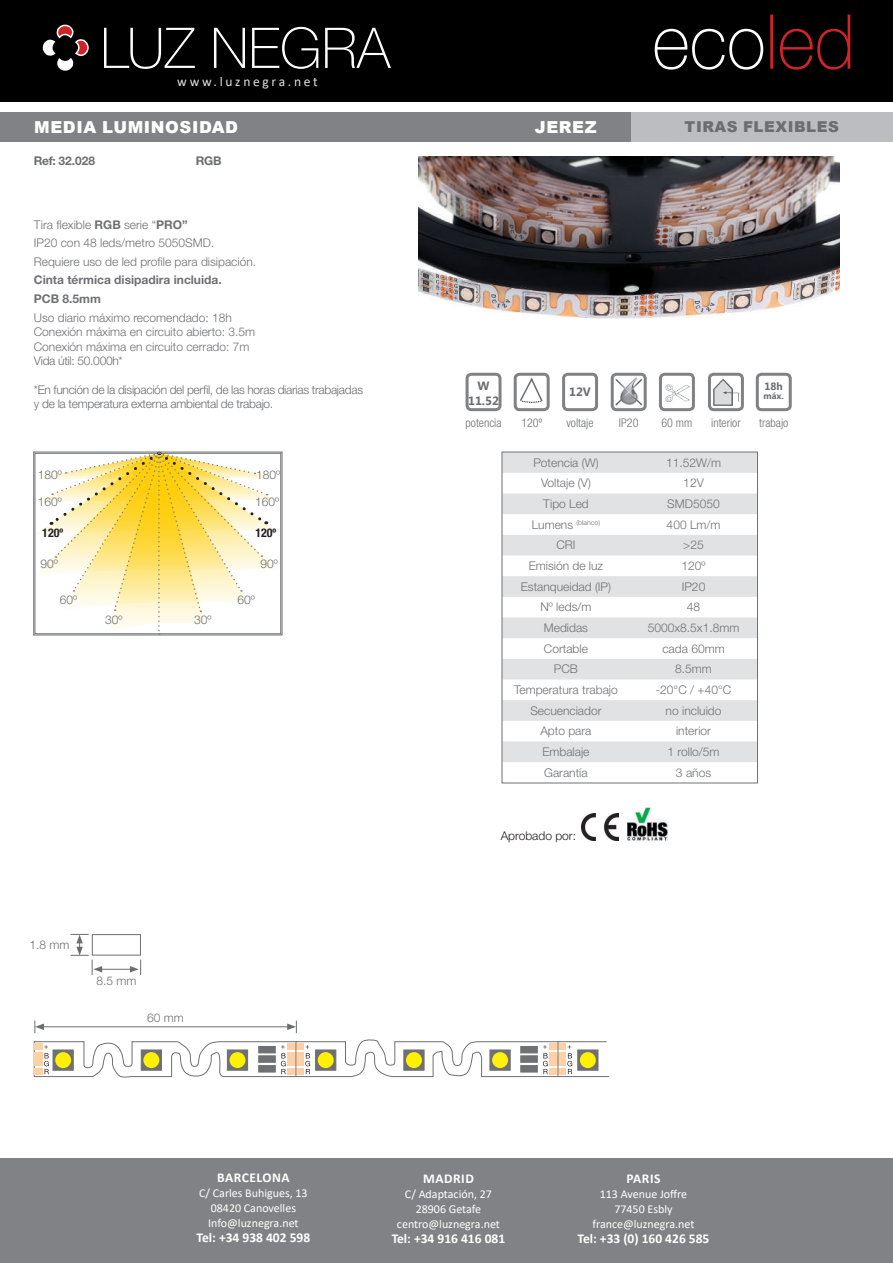
<style>
.page{position:relative;width:893px;height:1263px;background:#fff}
.page>*{position:absolute;margin:0;border:0;box-sizing:border-box;transform-origin:0 0}
.t1{font:900 16.5px "Arial";letter-spacing:.035em;color:#fff}
.t2{font:900 15px "Arial";letter-spacing:.035em;color:#6c6d70}
.t3{font:700 13.5px "Calibri";color:#fff}
.t4{font:13.5px "Calibri";letter-spacing:.2em;color:#e1e2e4}
.t5{font:700 13.5px "Calibri";letter-spacing:.04em;color:#fff}
.t6{font:300 12px/18.6px "Helvetica Neue LT Std";color:#6f7073}
.t7{font:300 12px/14.4px "Helvetica Neue LT Std";letter-spacing:-.025em;color:#6c6d70}
.t8{font:12px/15px "Calibri";color:#fff;text-align:center}
.t9{font:700 12px/18.6px "Helvetica Neue LT Std";color:#6f7073}
.t10{font:300 condensed 12px "Helvetica Neue LT Std";color:#6f7073}
.t11{font:300 12px "Helvetica Neue LT Std";color:#231f20}
.t12{font:700 12px "Khmer UI";color:#6c6d70}
.t13{font:700 condensed 12px "Helvetica Neue LT Std";color:#231f20}
.t14{font:700 12px "Helvetica Neue LT Std";color:#6c6d70}
.t15{font:700 10.5px "Khmer UI";color:#6c6d70}
.t16{font:700 9px "Khmer UI";color:#6c6d70}
.t17{font:300 7.05px "Helvetica Neue LT Std";color:#6f7073}
.s1{color:#6c6d70}
.s2{font-weight:700}
.s3{font-size:12px}
</style>
<div class="page">
<div style="left:0;top:0;width:893px;height:102px;background:#000"></div>
<svg style="left:43px;top:24px;width:46px;height:47px"></svg>
<svg style="left:104px;top:27px;width:287px;height:42px"></svg>
<svg style="left:770px;top:15px;width:80px;height:55px"></svg>
<svg style="left:655px;top:29px;width:108px;height:41px"></svg>
<svg style="left:504px;top:454px;width:252px;height:308px;fill:#e1e2e4"></svg>
<div style="left:502px;top:452px;width:256px;height:331px;border:1px solid #6f7073"></div>
<img style="left:581px;top:814px;width:37px;height:26px">
<img style="left:628px;top:807px;width:39px;height:33px">
<svg style="left:33px;top:452px;width:244px;height:183px"></svg>
<div style="left:466px;top:373px;width:35px;height:38px;border:3px solid #808285;border-radius:4px"></div>
<div style="left:562px;top:373px;width:36px;height:38px;border:3px solid #808285;border-radius:4px"></div>
<div style="left:756px;top:373px;width:36px;height:38px;border:3px solid #808285;border-radius:4px"></div>
<div style="left:514px;top:373px;width:36px;height:38px;border:3px solid #808285;border-radius:4px"></div>
<svg style="left:518px;top:376px;width:26px;height:27px"></svg>
<div style="left:708px;top:373px;width:36px;height:38px;border:3px solid #808285;border-radius:4px"></div>
<img style="left:714px;top:378px;width:24px;height:28px">
<div style="left:659px;top:373px;width:36px;height:38px;border:3px solid #808285;border-radius:4px"></div>
<img style="left:665px;top:384px;width:24px;height:17px">
<div style="left:611px;top:373px;width:36px;height:38px;border:3px solid #808285;border-radius:4px"></div>
<img style="left:615px;top:378px;width:27px;height:28px">
<div style="left:92px;top:934px;width:49px;height:21px;border:1px solid #6f7073"></div>
<hr style="left:100px;top:969px;width:32px;height:1px;background:#6c6d70">
<svg style="left:130px;top:959px;width:11px;height:16px"></svg>
<svg style="left:70px;top:934px;width:32px;height:41px"></svg>
<svg style="left:33px;top:1020px;width:576px;height:58px"></svg>
<div style="left:631px;top:112px;width:262px;height:30px;background:#bcbdc0"></div>
<div style="left:0;top:112px;width:631px;height:30px;background:#808285"></div>
<img style="left:419px;top:157px;width:421px;height:162px">
<div style="left:0;top:1159px;width:893px;height:104px;background:#808285"></div>
<p class="t4" style="left:177px;top:73px;width:142px">www.luznegra.net</p>
<h1 class="t1" style="left:34px;top:115px;width:205px">MEDIA LUMINOSIDAD</h1>
<h1 class="t1" style="left:535px;top:115px;width:63px">JEREZ</h1>
<p class="t2" style="left:685px;top:116px;width:156px">TIRAS FLEXIBLES</p>
<p class="t9" style="left:34px;top:152px;width:63px"><span class="s1">Ref:</span> 32.028</p>
<p class="t14" style="left:196px;top:154px;width:27px">RGB</p>
<p class="t6" style="left:34px;top:215px;width:224px">Tira flexible <span class="s2">RGB</span> serie “<span class="s2">PRO”<br></span>IP20 con 48 leds/metro 5050SMD.<br>Requiere uso de led profile para disipación.</p>
<p class="t9" style="left:34px;top:271px;width:189px">Cinta térmica disipadira incluida.<br>PCB 8.5mm</p>
<p class="t6" style="left:34px;top:310px;width:223px;line-height:14.4px">Uso diario máximo recomendado: 18h<br>Conexión máxima en circuito abierto: 3.5m<br>Conexión máxima en circuito cerrado: 7m</p>
<p class="t7" style="left:34px;top:353px;width:90px">Vida útil: 50.000h*</p>
<p class="t7" style="left:34px;top:382px;width:331px">*En función de la disipación del perfil, de las horas diarias trabajadas y de la temperatura externa ambiental de trabajo.</p>
<p class="t7" style="left:38px;top:467px;width:26px">180º</p>
<p class="t7" style="left:256px;top:467px;width:26px">180º</p>
<p class="t7" style="left:38px;top:494px;width:26px">160º</p>
<p class="t7" style="left:255px;top:494px;width:26px">160º</p>
<p class="t13" style="left:42px;top:525px;width:23px">120º</p>
<p class="t13" style="left:255px;top:525px;width:23px">120º</p>
<p class="t7" style="left:40px;top:556px;width:19px">90º</p>
<p class="t7" style="left:261px;top:556px;width:19px">90º</p>
<p class="t7" style="left:60px;top:592px;width:19px">60º</p>
<p class="t7" style="left:105px;top:613px;width:19px">30º</p>
<p class="t7" style="left:194px;top:613px;width:19px">30º</p>
<p class="t7" style="left:237px;top:592px;width:19px">60º</p>
<p class="t6" style="left:30px;top:935px;width:42px">1.8 mm</p>
<p class="t6" style="left:96px;top:971px;width:42px">8.5 mm</p>
<p class="t6" style="left:147px;top:1008px;width:38px">60 mm</p>
<p class="t12" style="left:477px;top:379px;width:14px">W</p>
<p class="t12" style="left:468px;top:394px;width:32px">11.52</p>
<p class="t12" style="left:569px;top:385px;width:23px">12V</p>
<p class="t15" style="left:765px;top:381px;width:20px">18h</p>
<p class="t16" style="left:763px;top:391px;width:22px">máx.</p>
<p class="t10" style="left:466px;top:416px;width:37px">potencia</p>
<p class="t10" style="left:521px;top:416px;width:22px">120º</p>
<p class="t10" style="left:566px;top:416px;width:29px">voltaje</p>
<p class="t10" style="left:619px;top:416px;width:21px">IP20</p>
<p class="t10" style="left:661px;top:416px;width:32px">60 mm</p>
<p class="t10" style="left:711px;top:416px;width:31px">interior</p>
<p class="t10" style="left:759px;top:416px;width:31px">trabajo</p>
<p class="t6" style="left:533px;top:453px;width:67px">Potencia (W)</p>
<p class="t6" style="left:666px;top:453px;width:56px">11.52W/m</p>
<p class="t6" style="left:541px;top:474px;width:51px">Voltaje (V)</p>
<p class="t6" style="left:683px;top:474px;width:22px">12V</p>
<p class="t6" style="left:543px;top:494px;width:47px">Tipo Led</p>
<p class="t6" style="left:667px;top:494px;width:54px">SMD5050</p>
<p class="t17" style="left:532px;top:518px;width:70px"><span class="s3">Lumens</span> (blanco)</p>
<p class="t6" style="left:667px;top:515px;width:55px">400 Lm/m</p>
<p class="t6" style="left:556px;top:536px;width:21px">CRI</p>
<p class="t6" style="left:683px;top:536px;width:22px">&gt;25</p>
<p class="t6" style="left:529px;top:556px;width:76px">Emisión de luz</p>
<p class="t6" style="left:681px;top:556px;width:26px">120º</p>
<p class="t6" style="left:521px;top:577px;width:92px">Estanqueidad (IP)</p>
<p class="t6" style="left:682px;top:577px;width:25px">IP20</p>
<p class="t6" style="left:540px;top:598px;width:52px">Nº leds/m</p>
<p class="t6" style="left:687px;top:598px;width:15px">48</p>
<p class="t6" style="left:544px;top:618px;width:46px">Medidas</p>
<p class="t6" style="left:648px;top:618px;width:93px">5000x8.5x1.8mm</p>
<p class="t6" style="left:544px;top:639px;width:46px">Cortable</p>
<p class="t6" style="left:662px;top:639px;width:64px">cada 60mm</p>
<p class="t6" style="left:554px;top:659px;width:26px">PCB</p>
<p class="t6" style="left:675px;top:659px;width:38px">8.5mm</p>
<p class="t6" style="left:514px;top:680px;width:105px">Temperatura trabajo</p>
<p class="t6" style="left:656px;top:680px;width:77px">-20°C / +40°C</p>
<p class="t6" style="left:530px;top:701px;width:73px">Secuenciador</p>
<p class="t6" style="left:666px;top:701px;width:57px">no incluido</p>
<p class="t6" style="left:540px;top:721px;width:53px">Apto para</p>
<p class="t6" style="left:676px;top:721px;width:36px">interior</p>
<p class="t6" style="left:542px;top:742px;width:49px">Embalaje</p>
<p class="t6" style="left:667px;top:742px;width:54px">1 rollo/5m</p>
<p class="t6" style="left:544px;top:763px;width:45px">Garantía</p>
<p class="t6" style="left:676px;top:763px;width:37px">3 años</p>
<p class="t11" style="left:501px;top:829px;width:77px">Aprobado por:</p>
<p class="t5" style="left:217px;top:1168px;width:74px">BARCELONA</p>
<p class="t8" style="left:199px;top:1185px;width:110px">C/ Carles Buhigues, 13<br>08420 Canovelles<br>Info@luznegra.net</p>
<p class="t3" style="left:197px;top:1228px;width:115px">Tel: +34 938 402 598</p>
<p class="t3" style="left:423px;top:1169px;width:52px">MADRID</p>
<p class="t8" style="left:397px;top:1186px;width:104px">C/ Adaptación, 27<br>28906 Getafe centro@luznegra.net</p>
<p class="t3" style="left:392px;top:1229px;width:115px">Tel: +34 916 416 081</p>
<p class="t3" style="left:626px;top:1169px;width:36px">PARIS</p>
<p class="t8" style="left:592px;top:1186px;width:104px">113 Avenue Joffre<br>77450 Esbly france@luznegra.net</p>
<p class="t3" style="left:577px;top:1229px;width:133px">Tel: +33 (0) 160 426 585</p>
</div>
